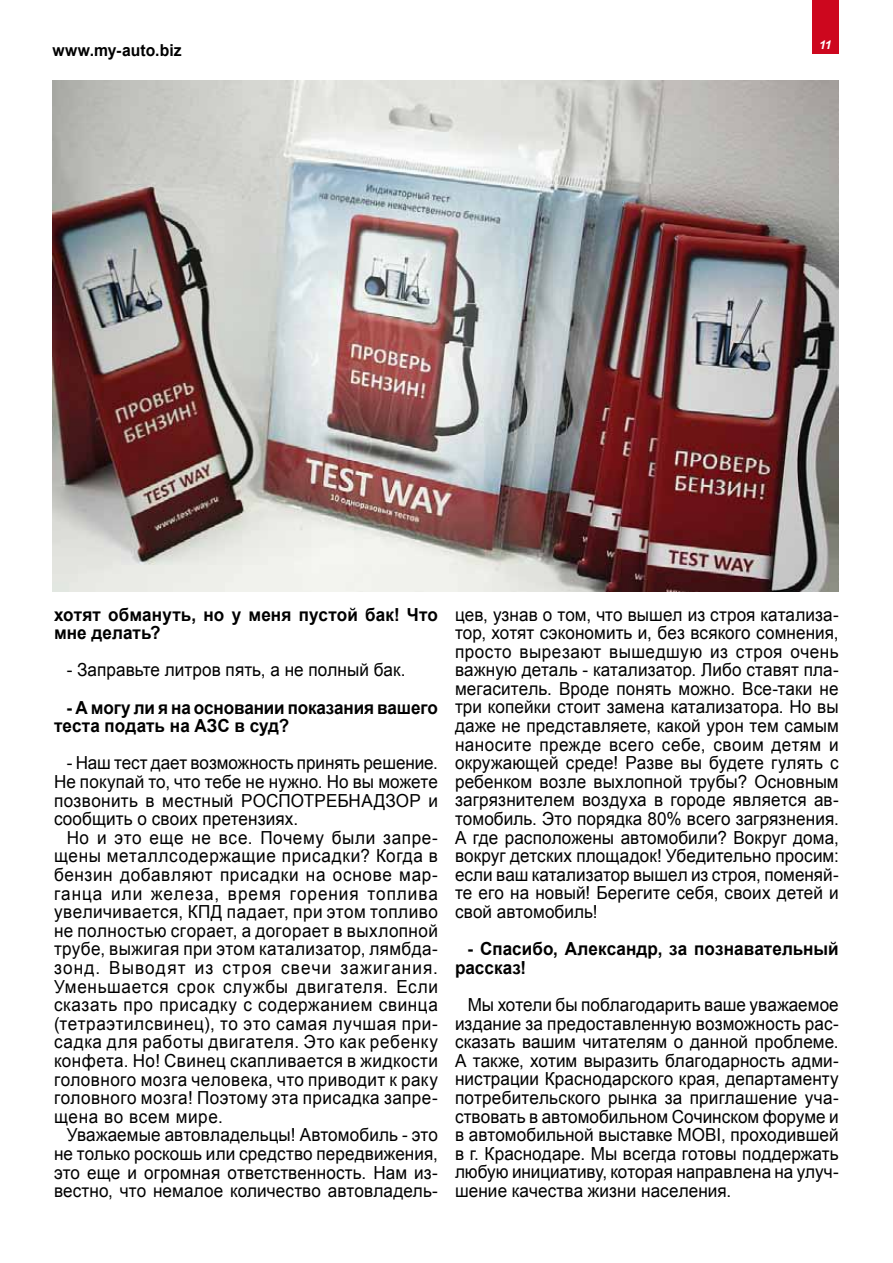
<style>
.page{position:relative;width:893px;height:1263px;background:#fff}
.page>*{position:absolute;margin:0;border:0;box-sizing:border-box;transform-origin:0 0}
.t1{font:18px/18.6px "Arial OK";letter-spacing:.005em;color:#000;text-align:justify;scale:.95 1}
.t2{font:700 18px/18.6px "Arial OK";letter-spacing:.005em;color:#000;scale:.95 1}
.t3{font:700 16.5px "Arial OK";letter-spacing:.005em;color:#000;scale:.95 1}
.t4{font:italic 700 12px "Arial OK";color:#fff}
</style>
<div class="page">
<div style="left:812px;top:0;width:27px;height:54px;background:#cd071e"></div>
<img style="left:52px;top:81px;width:787px;height:510px">
<p class="t3" style="left:52px;top:39px;width:138px">www.my-auto.biz</p>
<p class="t4" style="left:819px;top:37px;width:14px">11</p>
<p class="t2" style="left:54px;top:606px;width:406px">хотят обмануть, но у меня пустой бак! Что мне делать?</p>
<p class="t1" style="left:67px;top:661px;width:358px">- Заправьте литров пять, а не полный бак.</p>
<p class="t2" style="left:54px;top:699px;width:406px;text-indent:13px">- А могу ли я на основании показания вашего теста подать на АЗС в суд?</p>
<p class="t1" style="left:54px;top:754px;width:406px;text-indent:13px">- Наш тест дает возможность принять решение.<br>Не покупай то, что тебе не нужно. Но вы можете позвонить в местный РОСПОТРЕБНАДЗОР и сообщить о своих претензиях.</p>
<p class="t1" style="left:54px;top:828px;width:406px;text-indent:13px">Но и это еще не все. Почему были запре&shy;щены металлсодержащие присадки? Когда в бензин добавляют присадки на основе мар&shy;ганца или железа, время горения топлива увеличивается, КПД падает, при этом топливо не полностью сгорает, а догорает в выхлопной трубе, выжигая при этом катализатор, лямбда&shy;зонд. Выводят из строя свечи зажигания.<br>Уменьшается срок службы двигателя. Если сказать про присадку с содержанием свинца (тетраэтилсвинец), то это самая лучшая при&shy;садка для работы двигателя. Это как ребенку конфета. Но! Свинец скапливается в жидкости головного мозга человека, что приводит к раку головного мозга! Поэтому эта присадка запре&shy;щена во всем мире.</p>
<p class="t1" style="left:54px;top:1126px;width:406px;text-indent:13px">Уважаемые автовладельцы! Автомобиль - это не только роскошь или средство передвижения, это еще и огромная ответственность. Нам из&shy;вестно, что немалое количество автовладель-</p>
<p class="t1" style="left:455px;top:605px;width:405px">цев, узнав о том, что вышел из строя катализа&shy;тор, хотят сэкономить и, без всякого сомнения, просто вырезают вышедшую из строя очень важную деталь - катализатор. Либо ставят пла&shy;мегаситель. Вроде понять можно. Все-таки не три копейки стоит замена катализатора. Но вы даже не представляете, какой урон тем самым наносите прежде всего себе, своим детям и окружающей среде! Разве вы будете гулять с ребенком возле выхлопной трубы? Основным загрязнителем воздуха в городе является ав&shy;томобиль. Это порядка 80% всего загрязнения.<br>А где расположены автомобили? Вокруг дома, вокруг детских площадок! Убедительно просим: если ваш катализатор вышел из строя, поменяй&shy;те его на новый! Берегите себя, своих детей и свой автомобиль!</p>
<p class="t2" style="left:455px;top:940px;width:405px;text-indent:13px">- Спасибо, Александр, за познавательный рассказ!</p>
<p class="t1" style="left:455px;top:996px;width:405px;text-indent:13px">Мы хотели бы поблагодарить ваше уважаемое издание за предоставленную возможность рас&shy;сказать вашим читателям о данной проблеме.<br>А также, хотим выразить благодарность адми&shy;нистрации Краснодарского края, департаменту потребительского рынка за приглашение уча&shy;ствовать в автомобильном Сочинском форуме и в автомобильной выставке MOBI, проходившей в г. Краснодаре. Мы всегда готовы поддержать любую инициативу, которая направлена на улуч&shy;шение качества жизни населения.</p>
</div>
